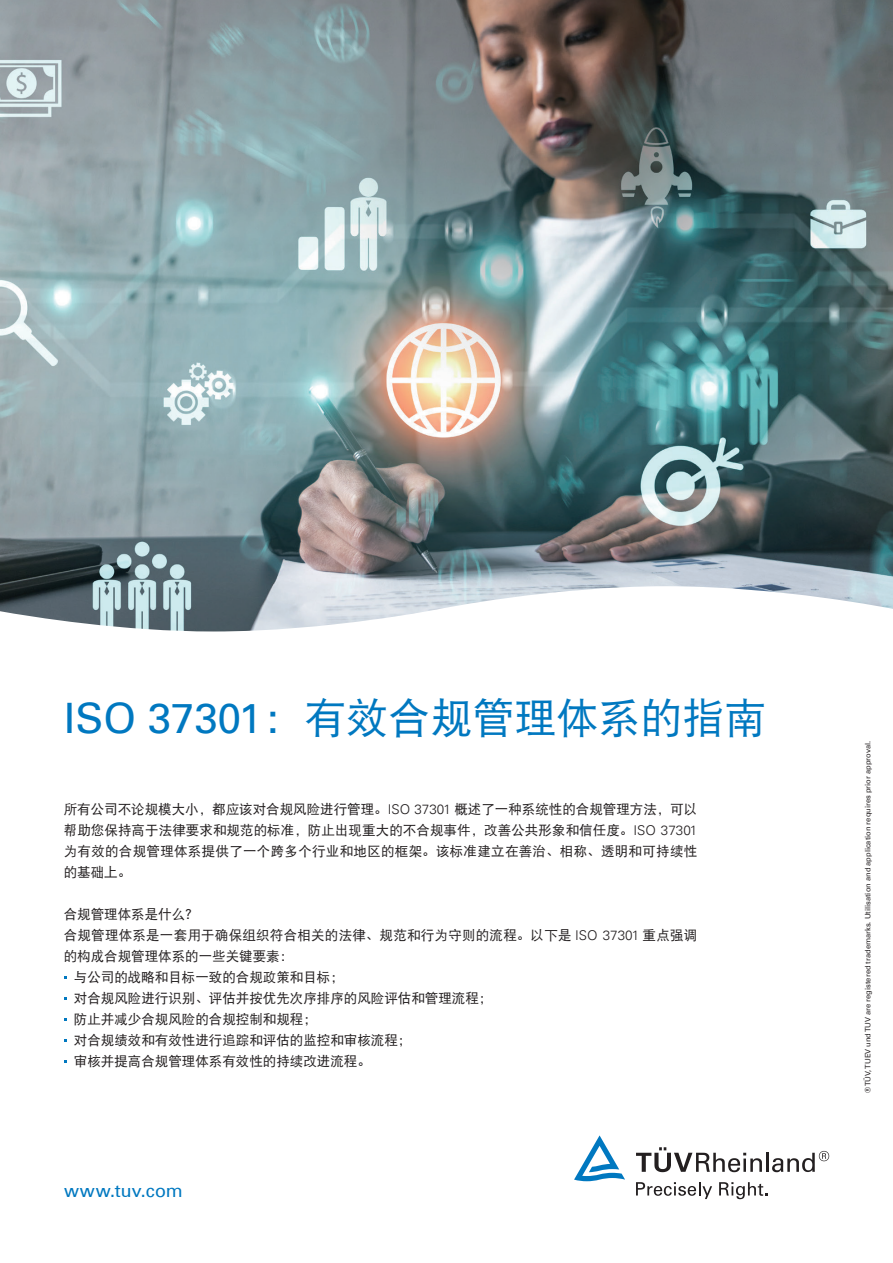
<style>
.page{position:relative;width:893px;height:1263px;background:#fff}
.page>*{position:absolute;margin:0;border:0;box-sizing:border-box;transform-origin:0 0}
.t1{font:42px "DFP Hei W5";color:#0078c0}
.t2{font:18px "Univers Com 55 Roman";letter-spacing:.01em;color:#0078c0}
.t3{font:13.5px/21px "DFP Hei W5";color:#231f20;text-align:justify}
.t4{font:13.5px "DFP Hei W5";letter-spacing:.02em;color:#231f20}
.t5{font:7.5px "Univers Com 55 Roman";color:#231f20}
.s1{font-family:"Univers Com 55 Roman"}
.s2{font-family:"Univers Com 45";font-weight:300}
</style>
<div class="page">
<svg style="left:636px;top:1147px;width:126px;height:25px"></svg>
<hr style="left:766px;top:1153px;width:3px;height:19px;background:#231f20">
<svg style="left:772px;top:1151px;width:57px;height:21px"></svg>
<svg style="left:574px;top:1135px;width:51px;height:46px"></svg>
<svg style="left:636px;top:1182px;width:76px;height:17px"></svg>
<svg style="left:719px;top:1182px;width:48px;height:17px"></svg>
<img style="left:0;top:0;width:893px;height:631px">
<h1 class="t1" style="left:64px;top:695px;width:704px"><span class="s1">ISO 37301</span>：有效合规管理体系的指南</h1>
<p class="t3" style="left:64px;top:798px;width:635px">所有公司不论规模大小，都应该对合规风险进行管理。<span class="s2">ISO 37301</span> 概述了一种系统性的合规管理方法，可以帮助您保持高于法律要求和规范的标准，防止出现重大的不合规事件，改善公共形象和信任度。<span class="s2">ISO 37301</span>为有效的合规管理体系提供了一个跨多个行业和地区的框架。该标准建立在善治、相称、透明和可持续性的基础上。</p>
<p class="t3" style="left:64px;top:903px;width:136px">合规管理体系是什么？</p>
<p class="t4" style="left:64px;top:928px;width:635px">合规管理体系是一套用于确保组织符合相关的法律、规范和行为守则的流程。以下是 <span class="s2">ISO 37301</span> 重点强调</p>
<p class="t3" style="left:64px;top:945px;width:231px">的构成合规管理体系的一些关键要素：</p>
<p class="t3" style="left:74px;top:966px;width:271px">与公司的战略和目标一致的合规政策和目标；</p>
<p class="t3" style="left:74px;top:987px;width:420px">对合规风险进行识别、评估并按优先次序排序的风险评估和管理流程；</p>
<p class="t3" style="left:74px;top:1008px;width:244px">防止并减少合规风险的合规控制和规程；</p>
<p class="t3" style="left:74px;top:1029px;width:339px">对合规绩效和有效性进行追踪和评估的监控和审核流程；</p>
<p class="t3" style="left:74px;top:1050px;width:298px">审核并提高合规管理体系有效性的持续改进流程。</p>
<h2 class="t2" style="left:64px;top:1180px;width:120px">www.tuv.com</h2>
<p class="t5" style="left:863px;top:1093px;width:353px;rotate:-90deg">® TÜV, TUEV und TUV are registered trademarks. Utilisation and application requires prior approval.</p>
</div>
